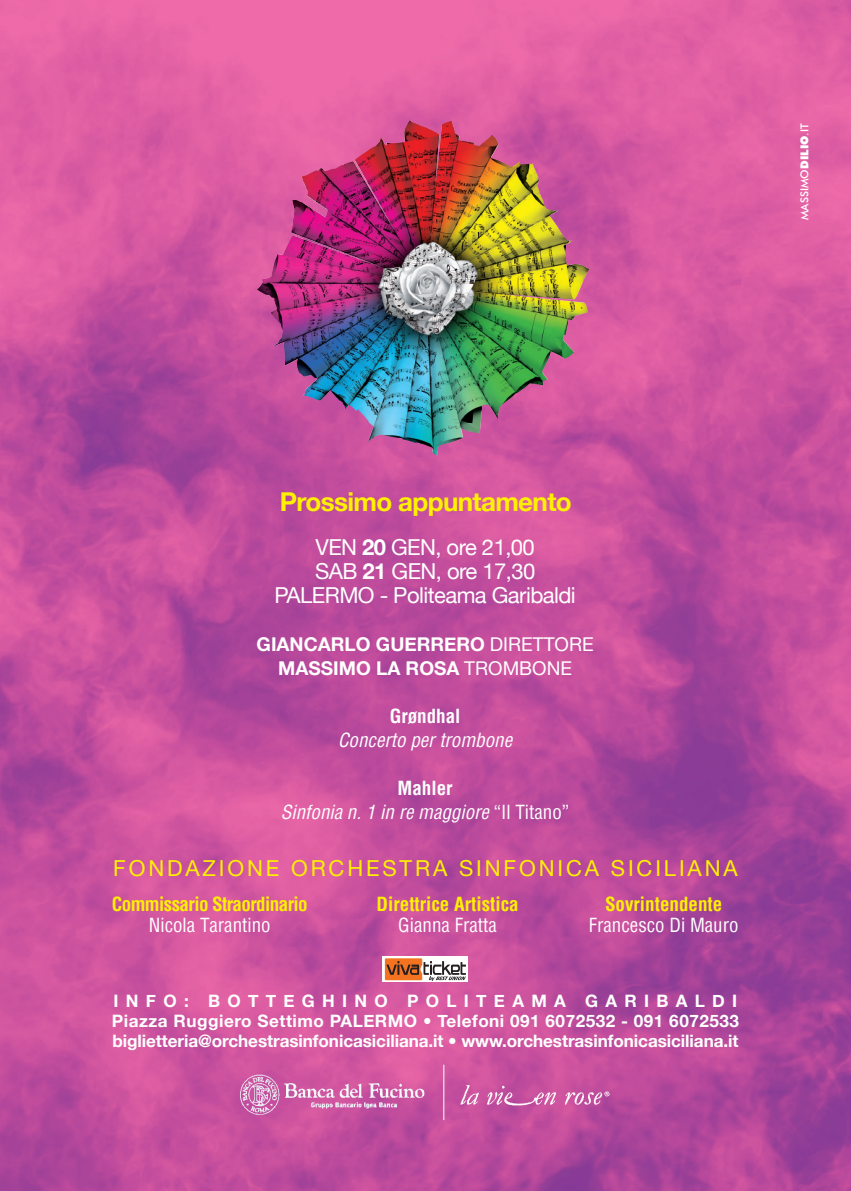
<style>
.page{position:relative;width:851px;height:1191px;background:#fff}
.page>*{position:absolute;margin:0;border:0;box-sizing:border-box;transform-origin:0 0}
.t1{font:700 26px "Helvetica Neue";letter-spacing:-.025em;color:#fff101}
.t2{font:22px/24px "Helvetica Neue";letter-spacing:-.025em;color:#fff;text-align:center}
.t3{font:22px "Helvetica Neue";letter-spacing:.13em;color:#fff101}
.t4{font:italic condensed 19px/24px "Helvetica";color:#fff;text-align:center}
.t5{font:700 19px/24px "Helvetica Neue";color:#fff;text-align:center}
.t6{font:condensed 19px "Helvetica";color:#fff}
.t7{font:700 condensed 19px "Helvetica";color:#fff101}
.t8{font:700 condensed 19px "Helvetica";letter-spacing:-.03em;color:#fff101}
.t9{font:700 condensed 19px "Helvetica";color:#fff}
.t10{font:700 17.2px/20px "Helvetica Neue";letter-spacing:-.005em;color:#fff;text-align:justify}
.t11{font:500 11px "Futura BT";color:#fff}
.s1{font-weight:900}
.s2{font-weight:700}
.s3{font-weight:400}
.s4{font-weight:700;font-style:normal}
.s5{font-style:normal}
</style>
<div class="page">
<img style="left:0;top:0;width:850px;height:1191px">
<svg style="left:383px;top:956px;width:85px;height:26px"></svg>
<svg style="left:385px;top:958px;width:81px;height:23px"></svg>
<img style="left:257px;top:235px;width:125px;height:54px">
<img style="left:239px;top:1064px;width:205px;height:56px">
<p class="t11" style="left:797px;top:220px;width:98px;rotate:-90deg">MASSIMO<span class="s1">DILIO</span>.IT</p>
<h1 class="t1" style="left:280px;top:486px;width:293px">Prossimo appuntamento</h1>
<p class="t2" style="left:274px;top:535px;width:303px">VEN <span class="s2">20</span> GEN, ORE 21,00<br>SAB <span class="s2">21</span> GEN, ORE 17,30<br>PALERMO - POLITEAMA GARIBALDI</p>
<p class="t5" style="left:256px;top:632px;width:338px">GIANCARLO GUERRERO <span class="s3">DIRETTORE<br></span>MASSIMO LA ROSA <span class="s3">TROMBONE</span></p>
<p class="t9" style="left:389px;top:704px;width:72px">Grøndhal</p>
<p class="t4" style="left:338px;top:728px;width:176px">Concerto per trombone</p>
<p class="t4" style="left:281px;top:776px;width:290px"><span class="s4">Mahler<br></span>Sinfonia n. 1 in re maggiore <span class="s5">“Il Titano”</span></p>
<p class="t3" style="left:113px;top:855px;width:626px">FONDAZIONE ORCHESTRA SINFONICA SICILIANA</p>
<p class="t8" style="left:112px;top:891px;width:197px">Commissario Straordinario</p>
<p class="t6" style="left:149px;top:913px;width:123px">Nicola Tarantino</p>
<p class="t7" style="left:376px;top:891px;width:143px">Direttrice Artistica</p>
<p class="t6" style="left:398px;top:913px;width:100px">Gianna Fratta</p>
<p class="t7" style="left:605px;top:891px;width:119px">Sovrintendente</p>
<p class="t6" style="left:588px;top:913px;width:151px">Francesco Di Mauro</p>
<p class="t10" style="left:112px;top:990px;width:628px">INFO: BOTTEGhINO POLITEAMA GARIBALDI Piazza Ruggiero Settimo PALERMO • Telefoni 091 6072532 - 091 6072533 biglietteria@orchestrasinfonicasiciliana.it • www.orchestrasinfonicasiciliana.it</p>
</div>
